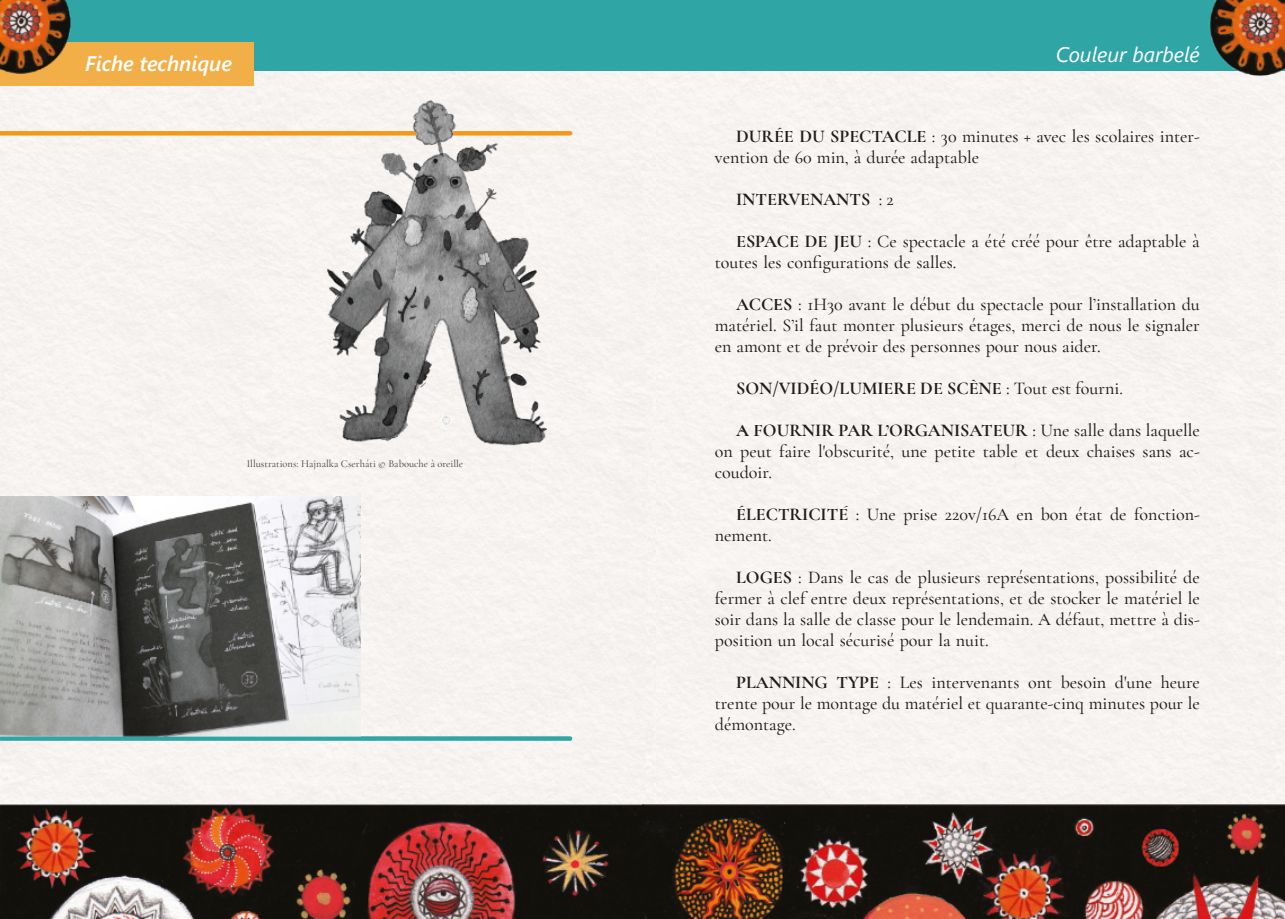
<style>
.page{position:relative;width:1285px;height:919px;background:#fff}
.page>*{position:absolute;margin:0;border:0;box-sizing:border-box;transform-origin:0 0}
.t1{font:italic 600 21px "Segoe UI";color:#fff}
.t2{font:italic 21px "Segoe UI";color:#fff}
.t3{font:500 18px/21px "Cormorant Garamond";color:#1d1d1b;text-align:justify}
.t4{font:700 18px "Cormorant Garamond";color:#1d1d1b}
.t5{font:500 10.5px "Cormorant Garamond";color:rgb(51 51 51/.88)}
.s1{color:#fefefe}
.s2{font-weight:700}
.s3{font-weight:500}
</style>
<div class="page">
<img style="left:0;top:0;width:1284px;height:918px">
<svg style="left:1px;top:736px;width:569px;height:4px;background:#44aaab"></svg>
<hr style="left:0;top:131px;width:570px;height:4px;background:#f4981c">
<img style="left:327px;top:101px;width:219px;height:344px">
<img style="left:0;top:496px;width:360px;height:240px">
<p class="t1" style="left:85px;top:56px;width:148px">Fiche technique</p>
<p class="t5" style="left:247px;top:457px;width:218px">Illustrations: Hajnalka Cserháti © Babouche à oreille</p>
<p class="t2" style="left:1055px;top:46px;width:146px"><span class="s1">C</span>ouleur barbelé</p>
<p class="t3" style="left:714px;top:125px;width:486px;text-indent:21px"><span class="s2">DURÉE DU SPECTACLE</span> : 30 minutes + avec les scolaires inter&shy;vention de 60 min, à durée adaptable</p>
<p class="t4" style="left:736px;top:188px;width:159px">INTERVENANTS <span class="s3">: 2</span></p>
<p class="t3" style="left:714px;top:230px;width:487px;text-indent:21px"><span class="s2">ESPACE DE JEU</span> : Ce spectacle a été créé pour être adaptable à toutes les configurations de salles.</p>
<p class="t3" style="left:714px;top:293px;width:486px;text-indent:21px"><span class="s2">ACCÈS</span> : 1H30 avant le début du spectacle pour l’installation du matériel. S’il faut monter plusieurs étages, merci de nous le signaler en amont et de prévoir des personnes pour nous aider.</p>
<p class="t4" style="left:736px;top:377px;width:388px">SON/VIDÉO/LUMIERE DE SCÈNE <span class="s3">: Tout est fourni.</span></p>
<p class="t3" style="left:714px;top:419px;width:486px;text-indent:21px"><span class="s2">À FOURNIR PAR L’ORGANISATEUR</span> : Une salle dans laquelle on peut faire l'obscurité, une petite table et deux chaises sans ac&shy;coudoir.</p>
<p class="t3" style="left:714px;top:503px;width:486px;text-indent:21px"><span class="s2">ÉLECTRICITE</span>́ : Une prise 220v/16A en bon état de fonction&shy;nement.</p>
<p class="t3" style="left:714px;top:566px;width:486px;text-indent:21px"><span class="s2">LOGES</span> : Dans le cas de plusieurs représentations, possibilité de fermer à clef entre deux représentations, et de stocker le matériel le soir dans la salle de classe pour le lendemain. À défaut, mettre à dis&shy;position un local sécurisé pour la nuit.</p>
<p class="t3" style="left:714px;top:671px;width:486px;text-indent:21px"><span class="s2">PLANNING TYPE</span> : Les intervenants ont besoin d'une heure trente pour le montage du matériel et quarante-cinq minutes pour le démontage.</p>
</div>
